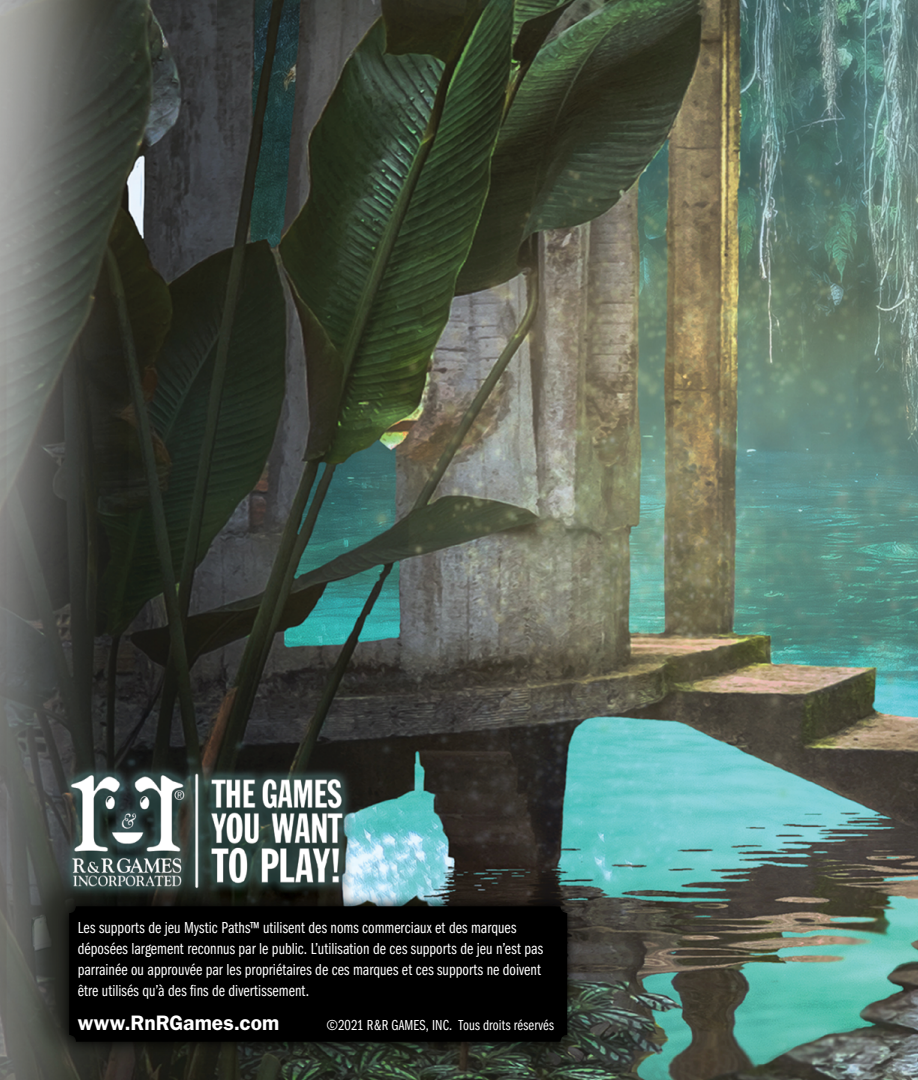
<style>
.page{position:relative;width:918px;height:1080px;background:#fff}
.page>*{position:absolute;margin:0;border:0;box-sizing:border-box;transform-origin:0 0}
.t1{font:600 21px "Franklin Gothic";color:#fff}
.t2{font:16.5px/21px "Franklin Gothic Book Cmpr";letter-spacing:.005em;color:#fff}
.t3{font:15px "Franklin Gothic Book Cmpr";letter-spacing:.01em;color:#fff}
</style>
<div class="page">
<img style="left:0;top:0;width:918px;height:1080px">
<svg style="left:57px;top:894px;width:523px;height:160px;background:#282b26"></svg>
<div style="left:69px;top:906px;width:498px;height:136px;background:#000;border-radius:7px"></div>
<p class="t2" style="left:78px;top:917px;width:467px">Les supports de jeu Mystic Paths™ utilisent des noms commerciaux et des marques déposées largement reconnus par le public. L’utilisation de ces supports de jeu n’est pas parrainée ou approuvée par les propriétaires de ces marques et ces supports ne doivent être utilisés qu’à des fins de divertissement.</p>
<p class="t1" style="left:78px;top:1011px;width:203px">www.RnRGames.com</p>
<p class="t3" style="left:326px;top:1017px;width:229px">©2021 R&amp;R GAMES, INC. Tous droits réservés</p>
</div>
